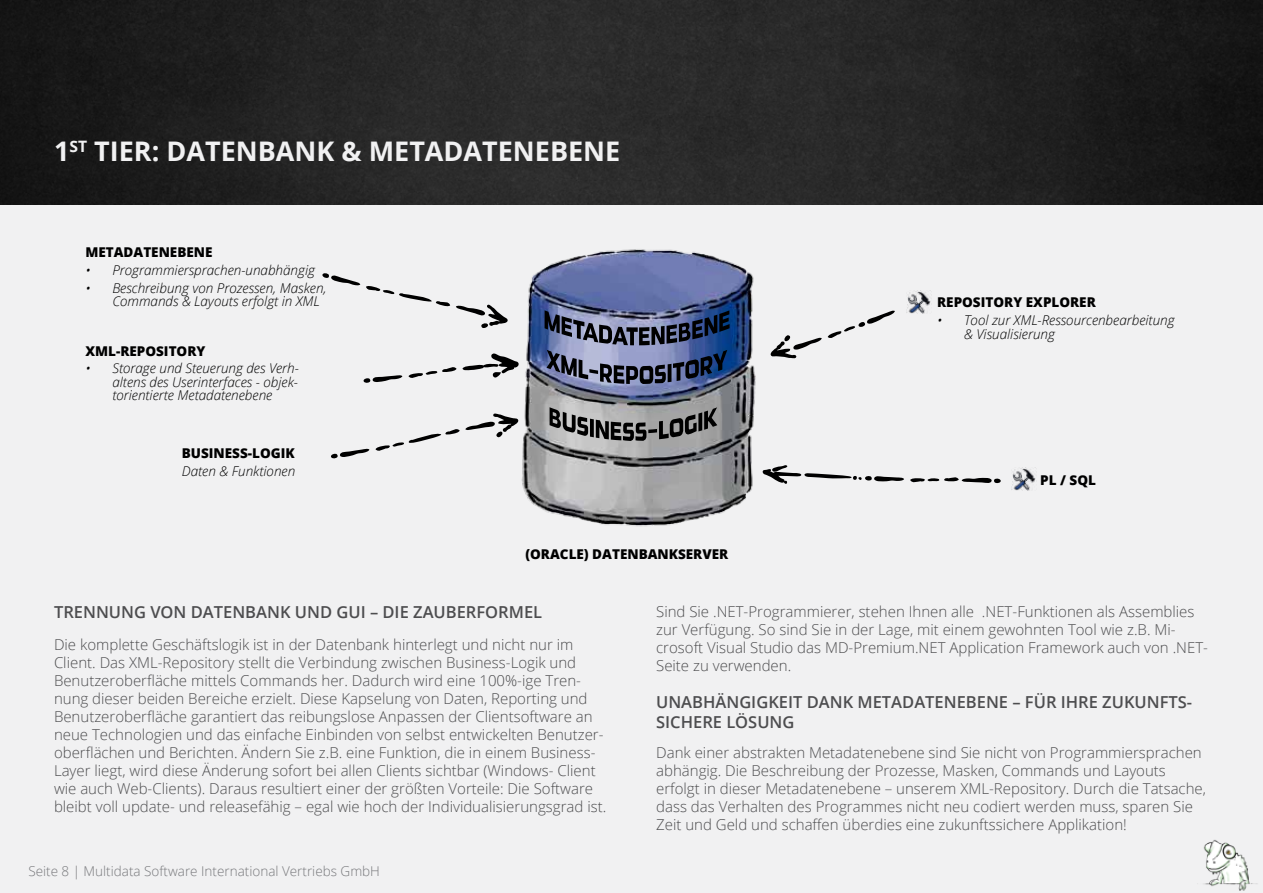
<style>
.page{position:relative;width:1263px;height:893px;background:#f1f1f2}
.page>*{position:absolute;margin:0;border:0;box-sizing:border-box;transform-origin:0 0}
.t1{font:700 27px "Open Sans";color:#f1f1f2}
.t2{font:600 16.5px/19.8px "Open Sans";color:#4d4d4f}
.t3{font:300 15px/18px "Open Sans";color:#4d4d4f}
.t4{font:italic 300 13.5px/13.5px "Open Sans";color:#000}
.t5{font:800 13.5px "Open Sans";color:#000}
.t6{font:300 13.5px "Open Sans";color:#77787b}
</style>
<div class="page">
<img style="left:0;top:0;width:1263px;height:205px">
<img style="left:1197px;top:839px;width:61px;height:52px">
<img style="left:521px;top:249px;width:235px;height:278px">
<svg style="left:545px;top:310px;width:184px;height:74px"></svg>
<svg style="left:549px;top:407px;width:168px;height:34px"></svg>
<img style="left:1011px;top:467px;width:25px;height:24px">
<svg style="left:910px;top:477px;width:91px;height:7px"></svg>
<svg style="left:462px;top:353px;width:57px;height:25px"></svg>
<svg style="left:762px;top:465px;width:142px;height:19px"></svg>
<svg style="left:456px;top:304px;width:52px;height:24px"></svg>
<svg style="left:322px;top:273px;width:38px;height:13px"></svg>
<svg style="left:366px;top:286px;width:84px;height:21px"></svg>
<svg style="left:363px;top:375px;width:39px;height:8px"></svg>
<svg style="left:408px;top:367px;width:48px;height:11px"></svg>
<img style="left:906px;top:290px;width:25px;height:24px">
<svg style="left:770px;top:335px;width:52px;height:24px"></svg>
<svg style="left:828px;top:310px;width:67px;height:28px"></svg>
<svg style="left:331px;top:448px;width:38px;height:11px"></svg>
<svg style="left:375px;top:413px;width:144px;height:38px"></svg>
<h1 class="t1" style="left:54px;top:132px;width:568px">1<sup>ST</sup> TIER: DATENBANK &amp; METADATENEBENE</h1>
<p class="t5" style="left:85px;top:242px;width:129px">METADATENEBENE</p>
<p class="t4" style="left:85px;top:263px;width:231px">• Programmiersprachen-unabhängig</p>
<p class="t4" style="left:112px;top:281px;width:216px;text-indent:-27px">• Beschreibung von Prozessen, Masken,<br>Commands &amp; Layouts erfolgt in XML</p>
<p class="t5" style="left:85px;top:340px;width:122px">XML-REPOSITORY</p>
<p class="t4" style="left:112px;top:361px;width:188px;text-align:justify;text-indent:-27px">• Storage und Steuerung des Verh&shy;altens des Userinterfaces - objek&shy;torientierte Metadatenebene</p>
<p class="t5" style="left:182px;top:443px;width:114px">BUSINESS-LOGIK</p>
<p class="t4" style="left:182px;top:463px;width:115px">Daten &amp; Funktionen</p>
<p class="t5" style="left:525px;top:544px;width:204px">(ORACLE) DATENBANKSERVER</p>
<p class="t5" style="left:937px;top:292px;width:160px">REPOSITORY EXPLORER</p>
<p class="t4" style="left:964px;top:313px;width:212px;text-indent:-27px">• Tool zur XML-Ressourcenbearbeitung &amp; Visualisierung</p>
<p class="t5" style="left:1040px;top:470px;width:56px">PL / SQL</p>
<p class="t2" style="left:54px;top:602px;width:490px">TRENNUNG VON DATEN BAN K UN D GUI – DI E ZAUBERFORM EL</p>
<p class="t3" style="left:54px;top:635px;width:554px">Die komplette Geschäftslogik ist in der Datenbank hinterlegt und nicht nur im Client. Das XML-Repository stellt die Verbindung zwischen Business-Logik und Benutzeroberfläche mittels Commands her. Dadurch wird eine 100%-ige Tren&shy;nung dieser beiden Bereiche erzielt. Diese Kapselung von Daten, Reporting und Benutzeroberfläche garantiert das reibungslose Anpassen der Clientsoftware an neue Technologien und das einfache Einbinden von selbst entwickelten Benutzer&shy;oberflächen und Berichten. Ändern Sie z.B. eine Funktion, die in einem Business-Layer liegt, wird diese Änderung sofort bei allen Clients sichtbar (Windows- Client wie auch Web-Clients). Daraus resultiert einer der größten Vorteile: Die Software bleibt voll update- und releasefähig – egal wie hoch der Individualisierungsgrad ist.</p>
<p class="t6" style="left:28px;top:862px;width:353px">Seite 8 | Multidata Software International Vertriebs GmbH</p>
<p class="t3" style="left:656px;top:602px;width:553px">Sind Sie .NET-Programmierer, stehen Ihnen alle .NET-Funktionen als Assemblies zur Verfügung. So sind Sie in der Lage, mit einem gewohnten Tool wie z.B. Mi&shy;crosoft Visual Studio das MD-Premium.NET Application Framework auch von .NET-Seite zu verwenden.</p>
<p class="t2" style="left:656px;top:692px;width:538px">UNABHÄN GI GKEIT DAN K METADATEN EBEN E – FÜR IHRE ZUKUN FTS-<br>SICHERE LÖSUNG</p>
<p class="t3" style="left:656px;top:743px;width:551px">Dank einer abstrakten Metadatenebene sind Sie nicht von Programmiersprachen abhängig. Die Beschreibung der Prozesse, Masken, Commands und Layouts erfolgt in dieser Metadatenebene – unserem XML-Repository. Durch die Tatsache, dass das Verhalten des Programmes nicht neu codiert werden muss, sparen Sie Zeit und Geld und schaffen überdies eine zukunftssichere Applikation!</p>
</div>
